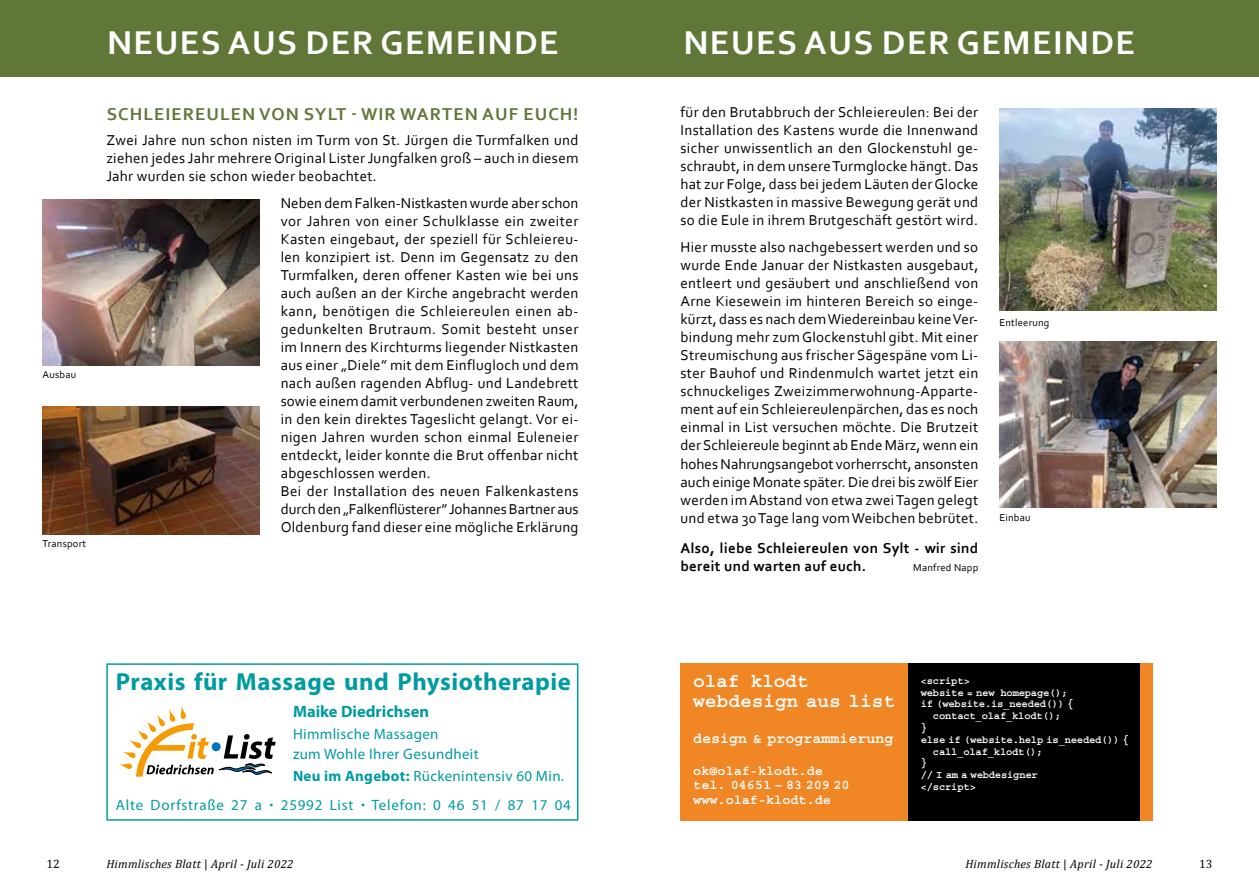
<style>
.page{position:relative;width:1259px;height:893px;background:#fff}
.page>*{position:absolute;margin:0;border:0;box-sizing:border-box;transform-origin:0 0}
.t1{font:700 34.5px "Corbel";letter-spacing:.04em;color:#fff}
.t2{font:700 24.75px "Myriad Pro";letter-spacing:.02em;color:#009ba2}
.t3{font:700 19.5px/19.5px "Courier";color:#fff}
.t4{font:700 18px "Corbel";letter-spacing:.06em;color:#607738}
.t5{font:700 16.5px "Myriad Pro";color:#009ba2}
.t6{font:15px/18px "Corbel";letter-spacing:.02em;color:#000;text-align:justify}
.t7{font:15px/28.5px "Myriad Pro";letter-spacing:.05em;color:#009ba2}
.t8{font:700 15px/18px "Corbel";letter-spacing:.02em;color:#000}
.t9{font:15px/19.5px "Myriad Pro";letter-spacing:.02em;color:#009ba2}
.t10{font:700 15px "Courier";color:#fff}
.t11{font:700 13.5px/14.2px "Courier";color:#fff}
.t12{font:italic 12px "Cambria";letter-spacing:.02em;color:#000}
.t13{font:12px "Cambria";color:#000}
.t14{font:700 10.5px "Courier";letter-spacing:-.02em;color:#fff}
.t15{font:10.5px "Corbel";letter-spacing:.02em;color:#000}
.s1{font-weight:700}
.s2{font-style:normal}
</style>
<div class="page">
<div style="left:0;top:0;width:629px;height:77px;background:#607738"></div>
<div style="left:629px;top:0;width:630px;height:77px;background:#607738"></div>
<img style="left:999px;top:341px;width:217px;height:166px">
<img style="left:43px;top:200px;width:216px;height:166px">
<img style="left:43px;top:406px;width:216px;height:128px">
<img style="left:999px;top:108px;width:217px;height:202px">
<div style="left:106px;top:663px;width:472px;height:158px;background:#fff;border:2px solid #00a196"></div>
<svg style="left:119px;top:706px;width:157px;height:71px"></svg>
<div style="left:680px;top:663px;width:472px;height:158px;background:#f18625"></div>
<div style="left:908px;top:663px;width:231px;height:158px;background:#000"></div>
<h1 class="t1" style="left:107px;top:21px;width:453px">NEUES AUS DER GEMEINDE</h1>
<h1 class="t1" style="left:683px;top:21px;width:453px">NEUES AUS DER GEMEINDE</h1>
<p class="t15" style="left:43px;top:368px;width:35px">Ausbau</p>
<p class="t15" style="left:43px;top:537px;width:45px">Transport</p>
<p class="t4" style="left:107px;top:103px;width:473px">SCHLEIEREULEN VON SYLT - WIR WARTEN AUF EUCH!</p>
<p class="t6" style="left:106px;top:131px;width:474px">Zwei Jahre nun schon nisten im Turm von St. Jürgen die Turmfalken und ziehen jedes Jahr mehrere Original Lister Jungfalken groß – auch in diesem Jahr wurden sie schon wieder beobachtet.</p>
<p class="t6" style="left:281px;top:194px;width:299px;text-align:left">Neben dem Falken-Nistkasten wurde aber schon vor Jahren von einer Schulklasse ein zweiter Kasten eingebaut, der speziell für Schleiereu&shy;len konzipiert ist. Denn im Gegensatz zu den Turmfalken, deren offener Kasten wie bei uns auch außen an der Kirche angebracht werden kann, benötigen die Schleiereulen einen ab&shy;gedunkelten Brutraum. Somit besteht unser im Innern des Kirchturms liegender Nistkasten aus einer „Diele” mit dem Einflugloch und dem nach außen ragenden Abflug- und Landebrett sowie einem damit verbundenen zweiten Raum, in den kein direktes Tageslicht gelangt. Vor ei&shy;nigen Jahren wurden schon einmal Euleneier entdeckt, leider konnte die Brut offenbar nicht abgeschlossen werden.<br>Bei der Installation des neuen Falkenkastens durch den „Falkenflüsterer” Johannes Bartner aus Oldenburg fand dieser eine mögliche Erklärung</p>
<p class="t6" style="left:680px;top:103px;width:299px">für den Brutabbruch der Schleiereulen: Bei der Installation des Kastens wurde die Innenwand sicher unwissentlich an den Glockenstuhl ge&shy;schraubt, in dem unsere Turmglocke hängt. Das hat zur Folge, dass bei jedem Läuten der Glocke der Nistkasten in massive Bewegung gerät und so die Eule in ihrem Brutgeschäft gestört wird.</p>
<p class="t6" style="left:680px;top:238px;width:299px">Hier musste also nachgebessert werden und so wurde Ende Januar der Nistkasten ausgebaut, entleert und gesäubert und anschließend von Arne Kiesewein im hinteren Bereich so einge&shy;kürzt, dass es nach dem Wiedereinbau keine Ver&shy;bindung mehr zum Glockenstuhl gibt. Mit einer Streumischung aus frischer Sägespäne vom Li&shy;ster Bauhof und Rindenmulch wartet jetzt ein schnuckeliges Zweizimmerwohnung-Apparte&shy;ment auf ein Schleiereulenpärchen, das es noch einmal in List versuchen möchte. Die Brutzeit der Schleiereule beginnt ab Ende März, wenn ein hohes Nahrungsangebot vorherrscht, ansonsten auch einige Monate später. Die drei bis zwölf Eier werden im Abstand von etwa zwei Tagen gelegt und etwa 30 Tage lang vom Weibchen bebrütet.</p>
<p class="t8" style="left:680px;top:538px;width:299px">Also, liebe Schleiereulen von Sylt - wir sind bereit und warten auf euch.</p>
<p class="t15" style="left:913px;top:560px;width:67px">Manfred Napp</p>
<p class="t15" style="left:999px;top:316px;width:51px">Entleerung</p>
<p class="t15" style="left:999px;top:511px;width:33px">Einbau</p>
<h2 class="t2" style="left:116px;top:665px;width:456px">Praxis für Massage und Physiotherapie</h2>
<p class="t5" style="left:293px;top:700px;width:138px">Maike Diedrichsen</p>
<p class="t9" style="left:293px;top:724px;width:187px">Himmlische Massagen<br>zum Wohle Ihrer Gesundheit</p>
<p class="t7" style="left:116px;top:762px;width:456px;text-indent:177px"><span class="s1">Neu im Angebot:</span> Rückenintensiv 60 Min.<br>Alte Dorfstraße 27 a <span class="s1">·</span> 25992 List <span class="s1">·</span> Telefon: 0 46 51 / 87 17 04</p>
<h3 class="t3" style="left:693px;top:672px;width:203px">olaf klodt webdesign aus list</h3>
<p class="t10" style="left:693px;top:731px;width:202px">design &amp; programmierung</p>
<p class="t11" style="left:693px;top:764px;width:158px">ok@olaf-klodt.de tel. 04651 – 83 209 20 www.olaf-klodt.de</p>
<p class="t14" style="left:921px;top:675px;width:50px">&lt;script&gt;</p>
<p class="t14" style="left:921px;top:687px;width:148px">website = new homepage();</p>
<p class="t14" style="left:921px;top:699px;width:154px">if (website.is_needed()) {</p>
<p class="t14" style="left:933px;top:711px;width:130px">contact_olaf_klodt();</p>
<p class="t14" style="left:921px;top:722px;width:8px">}</p>
<p class="t14" style="left:921px;top:734px;width:210px">else if (website.help is_needed()) {</p>
<p class="t14" style="left:933px;top:746px;width:111px">call_olaf_klodt();</p>
<p class="t14" style="left:921px;top:758px;width:8px">}</p>
<p class="t14" style="left:921px;top:770px;width:118px">// I am a webdesigner</p>
<p class="t14" style="left:921px;top:781px;width:57px">&lt;/script&gt;</p>
<p class="t13" style="left:46px;top:857px;width:15px">12</p>
<p class="t12" style="left:106px;top:856px;width:189px">Himmlisches Blatt <span class="s2">|</span> April - Juli 2022</p>
<p class="t12" style="left:965px;top:856px;width:189px">Himmlisches Blatt <span class="s2">|</span> April - Juli 2022</p>
<p class="t13" style="left:1199px;top:857px;width:15px">13</p>
</div>
